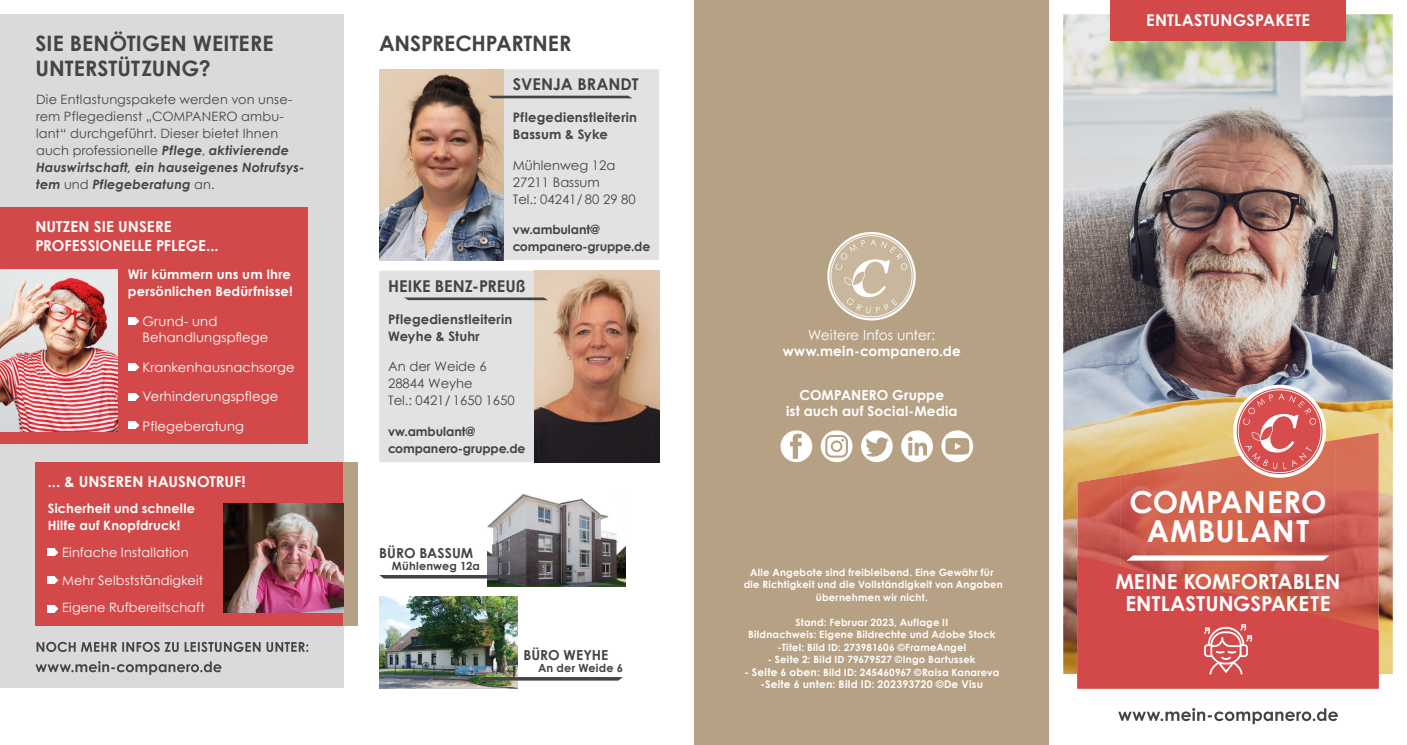
<style>
.page{position:relative;width:1407px;height:745px;background:#fff}
.page>*{position:absolute;margin:0;border:0;box-sizing:border-box;transform-origin:0 0}
.t1{font:700 30.38px/29.1px "Century Gothic";letter-spacing:.015em;color:#fff;text-align:center}
.t2{font:700 21.25px/25px "Century Gothic";color:#434445}
.t3{font:700 20.62px/21.9px "Century Gothic";color:#fff;text-align:center}
.t4{font:700 16.25px "Century Gothic";color:#434445}
.t5{font:700 16.25px "Century Gothic";letter-spacing:.01em;color:#fff}
.t6{font:700 15px/18.8px "Century Gothic";letter-spacing:.005em;color:#fff}
.t7{font:700 13.75px/16.2px "Century Gothic";letter-spacing:.01em;color:#fff;text-align:center}
.t8{font:700 13.75px "Century Gothic";letter-spacing:.005em;color:#434445}
.t9{font:13.75px "Century Gothic";color:#fff}
.t10{font:13.12px/16.9px "Century Gothic";color:#434445}
.t11{font:13.12px/16.9px "Century Gothic";letter-spacing:.01em;color:#fff}
.t12{font:700 13.12px/16.9px "Century Gothic";letter-spacing:.015em;color:#434445}
.t13{font:700 13.12px/16.9px "Century Gothic";letter-spacing:.01em;color:#fff}
.t14{font:12.88px/16.9px "Century Gothic";letter-spacing:.01em;color:#434445}
.t15{font:12.88px/27.5px "Century Gothic";letter-spacing:.01em;color:#fff}
.t16{font:700 12.88px/16.2px "Century Gothic";letter-spacing:.015em;color:#fff}
.t17{font:700 12.5px/16.9px "Century Gothic";letter-spacing:-.005em;color:#434445}
.t18{font:700 11.25px "Century Gothic";letter-spacing:.015em;color:#434445}
.t19{font:700 10.62px "Century Gothic";letter-spacing:.02em;color:#fff}
.t20{font:700 10px/12.5px "Century Gothic";letter-spacing:.02em;color:#fff;text-align:center}
.s1{font-weight:700;font-style:italic}
.s2{font-size:10.62px}
</style>
<div class="page">
<div style="left:694px;top:0;width:355px;height:744px;background:#b6a185"></div>
<svg style="left:780px;top:430px;width:32px;height:32px"></svg>
<svg style="left:821px;top:430px;width:31px;height:32px"></svg>
<svg style="left:861px;top:430px;width:32px;height:32px"></svg>
<svg style="left:941px;top:430px;width:32px;height:32px"></svg>
<svg style="left:901px;top:430px;width:32px;height:32px"></svg>
<svg style="left:827px;top:232px;width:89px;height:88px"></svg>
<svg style="left:830px;top:235px;width:82px;height:82px;background:#cfc0aa"></svg>
<img style="left:487px;top:494px;width:138px;height:92px">
<img style="left:379px;top:596px;width:138px;height:91px">
<img style="left:379px;top:69px;width:101px;height:191px">
<img style="left:558px;top:270px;width:101px;height:192px">
<svg style="left:379px;top:574px;width:145px;height:4px"></svg>
<svg style="left:379px;top:270px;width:179px;height:192px;background:#d9d7d5"></svg>
<svg style="left:480px;top:69px;width:179px;height:191px;background:#d9d7d5"></svg>
<svg style="left:478px;top:676px;width:145px;height:4px"></svg>
<img style="left:1063px;top:14px;width:330px;height:659px">
<img style="left:1120px;top:439px;width:215px;height:116px">
<img style="left:1335px;top:432px;width:43px;height:123px">
<img style="left:1077px;top:475px;width:43px;height:80px">
<div style="left:1110px;top:0;width:236px;height:41px;background:#d3494a"></div>
<svg style="left:1233px;top:384px;width:93px;height:93px"></svg>
<svg style="left:1238px;top:389px;width:83px;height:84px;background:#de7775"></svg>
<svg style="left:1118px;top:708px;width:220px;height:15px"></svg>
<div style="left:0;top:14px;width:344px;height:673px;background:#dadada"></div>
<div style="left:0;top:208px;width:308px;height:235px;background:#d3494a"></div>
<div style="left:35px;top:461px;width:323px;height:164px;background:#d3494a"></div>
<div style="left:344px;top:461px;width:14px;height:164px;background:#b6a185"></div>
<img style="left:0;top:269px;width:117px;height:162px">
<img style="left:223px;top:503px;width:121px;height:109px">
<svg style="left:37px;top:641px;width:271px;height:10px"></svg>
<svg style="left:35px;top:661px;width:186px;height:13px"></svg>
<div style="left:129px;top:317px;width:7px;height:7px;background:#fff"></div>
<svg style="left:136px;top:318px;width:3px;height:6px"></svg>
<div style="left:129px;top:363px;width:7px;height:7px;background:#fff"></div>
<svg style="left:136px;top:364px;width:3px;height:6px"></svg>
<div style="left:129px;top:393px;width:7px;height:7px;background:#fff"></div>
<svg style="left:136px;top:393px;width:3px;height:7px"></svg>
<div style="left:129px;top:421px;width:7px;height:7px;background:#fff"></div>
<svg style="left:136px;top:422px;width:3px;height:6px"></svg>
<div style="left:48px;top:548px;width:7px;height:7px;background:#fff"></div>
<svg style="left:55px;top:549px;width:3px;height:6px"></svg>
<div style="left:48px;top:576px;width:7px;height:7px;background:#fff"></div>
<svg style="left:55px;top:577px;width:3px;height:6px"></svg>
<div style="left:48px;top:604px;width:7px;height:8px;background:#fff"></div>
<svg style="left:55px;top:605px;width:3px;height:7px"></svg>
<svg style="left:1077px;top:555px;width:301px;height:132px;background:#d25451"></svg>
<h2 class="t2" style="left:35px;top:30px;width:239px">SIE BENÖTIGEN WEITERE<br>UNTERSTÜTZUNG?</h2>
<p class="t14" style="left:36px;top:91px;width:270px">Die Entlastungspakete werden von unse&shy;rem Pflegedienst „COMPANERO ambu&shy;lant“ durchgeführt. Dieser bietet Ihnen auch professionelle <span class="s1">Pflege</span>, <span class="s1">aktivierende Hauswirtschaft, ein hauseigenes Notrufsys&shy;tem</span> und <span class="s1">Pflegeberatung</span> an.</p>
<h3 class="t6" style="left:35px;top:217px;width:185px">NUTZEN SIE UNSERE<br>PROFESSIONELLE PFLEGE...</h3>
<h3 class="t13" style="left:128px;top:265px;width:166px">Wir kümmern uns um Ihre persönlichen Bedürfnisse!</h3>
<h3 class="t11" style="left:142px;top:312px;width:127px">Grund- und<br>Behandlungspflege</h3>
<h3 class="t11" style="left:142px;top:358px;width:154px">Krankenhausnachsorge</h3>
<h3 class="t11" style="left:142px;top:387px;width:137px">Verhinderungspflege</h3>
<h3 class="t11" style="left:142px;top:417px;width:103px">Pflegeberatung</h3>
<h3 class="t6" style="left:48px;top:471px;width:199px">... &amp; UNSEREN HAUSNOTRUF!</h3>
<p class="t16" style="left:48px;top:499px;width:149px">Sicherheit und schnelle<br>Hilfe auf Knopfdruck!</p>
<p class="t15" style="left:62px;top:538px;width:144px">Einfache Installation<br>Mehr Selbstständigkeit<br>Eigene Rufbereitschaft</p>
<h2 class="t2" style="left:379px;top:30px;width:194px">ANSPRECHPARTNER</h2>
<h3 class="t4" style="left:513px;top:72px;width:127px">SVENJA BRANDT</h3>
<h3 class="t12" style="left:513px;top:108px;width:126px">Pflegedienstleiterin<br>Bassum &amp; Syke</h3>
<h3 class="t10" style="left:513px;top:156px;width:124px">Mühlenweg 12a<br>27211 Bassum<br>Tel.: 04241 / 80 29 80</h3>
<p class="t17" style="left:513px;top:220px;width:139px">vw.ambulant@ companero-gruppe.de</p>
<h3 class="t4" style="left:388px;top:273px;width:139px">HEIKE BENZ-PREUß</h3>
<h3 class="t12" style="left:388px;top:310px;width:126px">Pflegedienstleiterin<br>Weyhe &amp; Stuhr</h3>
<h3 class="t10" style="left:388px;top:357px;width:128px">An der Weide 6<br>28844 Weyhe<br>Tel.: 0421 / 1650 1650</h3>
<p class="t17" style="left:388px;top:422px;width:139px">vw.ambulant@ companero-gruppe.de</p>
<h3 class="t8" style="left:379px;top:542px;width:96px">BÜRO BASSUM</h3>
<p class="t18" style="left:392px;top:557px;width:90px">Mühlenweg 12a</p>
<h3 class="t8" style="left:523px;top:643px;width:87px">BÜRO WEYHE</h3>
<p class="t18" style="left:538px;top:659px;width:86px">An der Weide 6</p>
<h3 class="t9" style="left:808px;top:325px;width:129px">Weitere Infos unter:</h3>
<h3 class="t7" style="left:783px;top:342px;width:179px">www.mein-companero.de</h3>
<h3 class="t7" style="left:786px;top:386px;width:173px">COMPANERO Gruppe<br>ist auch auf Social-Media</h3>
<p class="t20" style="left:744px;top:565px;width:260px">Alle Angebote sind freibleibend. Eine Gewähr für die Richtigkeit und die Vollständigkeit von Angaben übernehmen wir nicht.</p>
<p class="t20" style="left:748px;top:615px;width:249px">Stand: Februar 2023, Auflage II<br>Bildnachweis: Eigene Bildrechte und Adobe Stock -Titel: Bild ID: 273981606 ©FrameAngel</p>
<p class="t20" style="left:768px;top:652px;width:209px">- Seite 2: Bild ID 79679527 ©Ingo Bartussek</p>
<p class="t20" style="left:744px;top:665px;width:256px"><span class="s2">- Seite 6 oben:</span> Bild ID: 245460967 ©Raisa Kanareva</p>
<p class="t19" style="left:760px;top:675px;width:224px">-Seite 6 unten: Bild ID: 202393720 ©De Visu</p>
<h3 class="t5" style="left:1146px;top:8px;width:165px">ENTLASTUNGSPAKETE</h3>
<h1 class="t1" style="left:1129px;top:485px;width:198px">COMPANERO<br>AMBULANT</h1>
<h3 class="t3" style="left:1115px;top:569px;width:226px">MEINE KOMFORTABLEN<br>ENTLASTUNGSPAKETE</h3>
</div>
